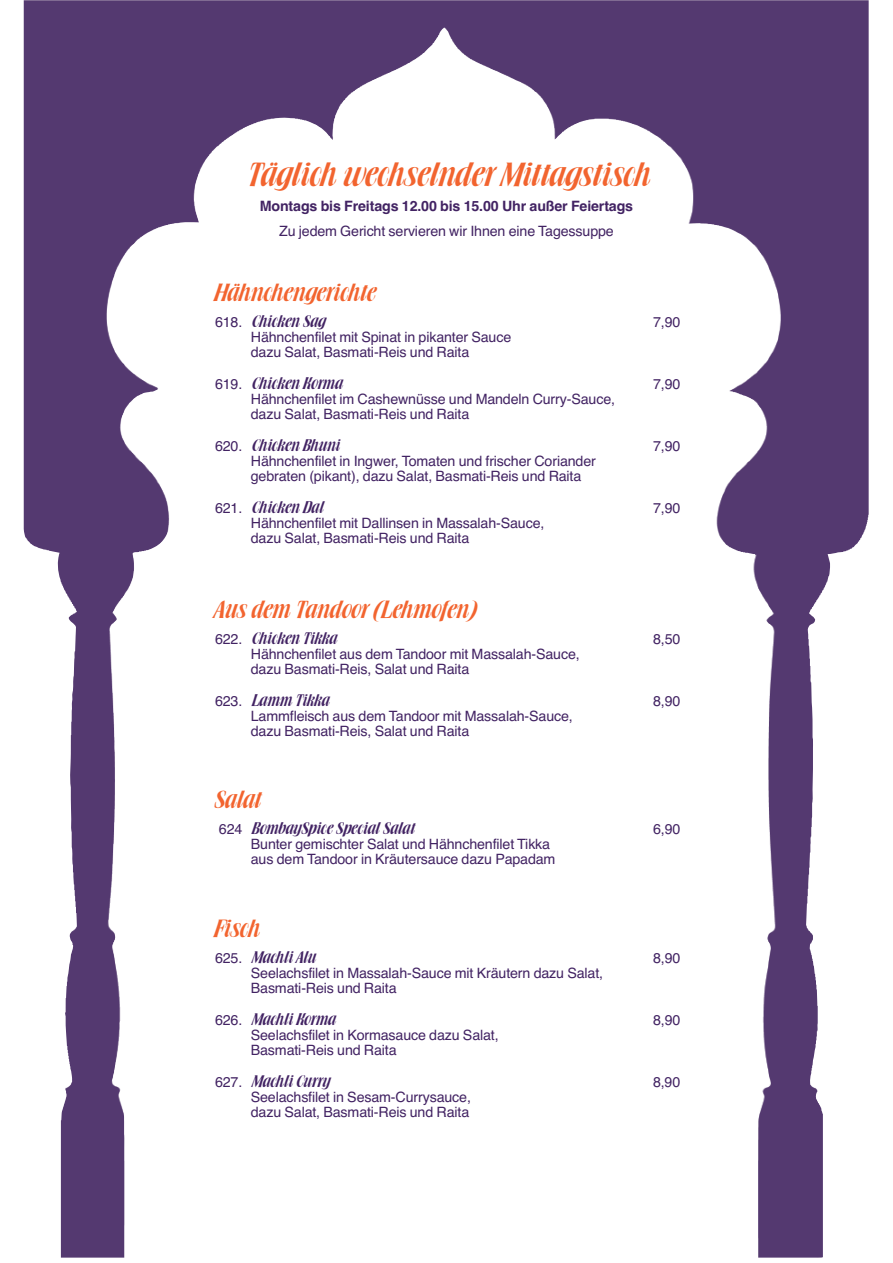
<style>
.page{position:relative;width:893px;height:1263px;background:#fff}
.page>*{position:absolute;margin:0;border:0;box-sizing:border-box;transform-origin:0 0}
.t1{font:28.5px "Brochure Plain";letter-spacing:-.01em;color:#f2642f}
.t2{font:21px "Brochure Plain";letter-spacing:-.01em;color:#f2642f}
.t3{font:14.25px/15px "Helvetica";letter-spacing:-.01em;color:#422363}
.t4{font:14.25px "Brochure Plain";letter-spacing:-.01em;color:#422363}
.t5{font:700 14.25px "Helvetica";letter-spacing:-.01em;color:#422363}
.s1{font-family:"Helvetica"}
</style>
<div class="page">
<img style="left:24px;top:0;width:845px;height:1258px">
<h1 class="t1" style="left:245px;top:159px;width:405px">Täglich wechselnder Mittagstisch</h1>
<p class="t5" style="left:260px;top:198px;width:375px">Montags bis Freitags 12.00 bis 15.00 Uhr außer Feiertags</p>
<p class="t3" style="left:279px;top:223px;width:336px">Zu jedem Gericht servieren wir Ihnen eine Tagessuppe</p>
<h2 class="t2" style="left:213px;top:282px;width:163px">Hähnchengerichte</h2>
<p class="t4" style="left:215px;top:313px;width:111px"><span class="s1">618.</span> Chicken Sag</p>
<p class="t3" style="left:653px;top:314px;width:29px">7,90</p>
<p class="t3" style="left:251px;top:329px;width:262px">Hähnchenfilet mit Spinat in pikanter Sauce dazu Salat, Basmati-Reis und Raita</p>
<p class="t4" style="left:215px;top:375px;width:128px"><span class="s1">619.</span> Chicken Korma</p>
<p class="t3" style="left:653px;top:376px;width:29px">7,90</p>
<p class="t3" style="left:251px;top:391px;width:366px">Hähnchenfilet im Cashewnüsse und Mandeln Curry-Sauce, dazu Salat, Basmati-Reis und Raita</p>
<p class="t4" style="left:215px;top:437px;width:126px"><span class="s1">620.</span> Chicken Bhuni</p>
<p class="t3" style="left:653px;top:438px;width:29px">7,90</p>
<p class="t3" style="left:251px;top:453px;width:347px">Hähnchenfilet in Ingwer, Tomaten und frischer Coriander gebraten (pikant), dazu Salat, Basmati-Reis und Raita</p>
<p class="t4" style="left:215px;top:499px;width:109px"><span class="s1">621.</span> Chicken Dal</p>
<p class="t3" style="left:653px;top:500px;width:29px">7,90</p>
<p class="t3" style="left:251px;top:515px;width:295px">Hähnchenfilet mit Dallinsen in Massalah-Sauce, dazu Salat, Basmati-Reis und Raita</p>
<h2 class="t2" style="left:213px;top:598px;width:264px">Aus dem Tandoor (Lehmofen)</h2>
<p class="t4" style="left:215px;top:630px;width:122px"><span class="s1">622.</span> Chicken Tikka</p>
<p class="t3" style="left:653px;top:631px;width:29px">8,50</p>
<p class="t3" style="left:251px;top:646px;width:330px">Hähnchenfilet aus dem Tandoor mit Massalah-Sauce, dazu Basmati-Reis, Salat und Raita</p>
<p class="t4" style="left:215px;top:692px;width:115px"><span class="s1">623.</span> Lamm Tikka</p>
<p class="t3" style="left:653px;top:693px;width:29px">8,90</p>
<p class="t3" style="left:251px;top:708px;width:324px">Lammfleisch aus dem Tandoor mit Massalah-Sauce, dazu Basmati-Reis, Salat und Raita</p>
<h2 class="t2" style="left:213px;top:789px;width:48px">Salat</h2>
<p class="t4" style="left:219px;top:821px;width:196px"><span class="s1">624</span> BombaySpice Special Salat</p>
<p class="t3" style="left:653px;top:822px;width:29px">6,90</p>
<p class="t3" style="left:251px;top:837px;width:306px">Bunter gemischter Salat und Hähnchenfilet Tikka aus dem Tandoor in Kräutersauce dazu Papadam</p>
<h2 class="t2" style="left:213px;top:917px;width:47px">Fisch</h2>
<p class="t4" style="left:215px;top:949px;width:101px"><span class="s1">625.</span> Machli Alu</p>
<p class="t3" style="left:653px;top:950px;width:29px">8,90</p>
<p class="t3" style="left:251px;top:965px;width:354px">Seelachsfilet in Massalah-Sauce mit Kräutern dazu Salat,<br>Basmati-Reis und Raita</p>
<p class="t4" style="left:215px;top:1011px;width:121px"><span class="s1">626.</span> Machli Korma</p>
<p class="t3" style="left:653px;top:1012px;width:29px">8,90</p>
<p class="t3" style="left:251px;top:1027px;width:249px">Seelachsfilet in Kormasauce dazu Salat,<br>Basmati-Reis und Raita</p>
<p class="t4" style="left:215px;top:1073px;width:116px"><span class="s1">627.</span> Machli Curry</p>
<p class="t3" style="left:653px;top:1074px;width:29px">8,90</p>
<p class="t3" style="left:251px;top:1089px;width:222px">Seelachsfilet in Sesam-Currysauce, dazu Salat, Basmati-Reis und Raita</p>
</div>
